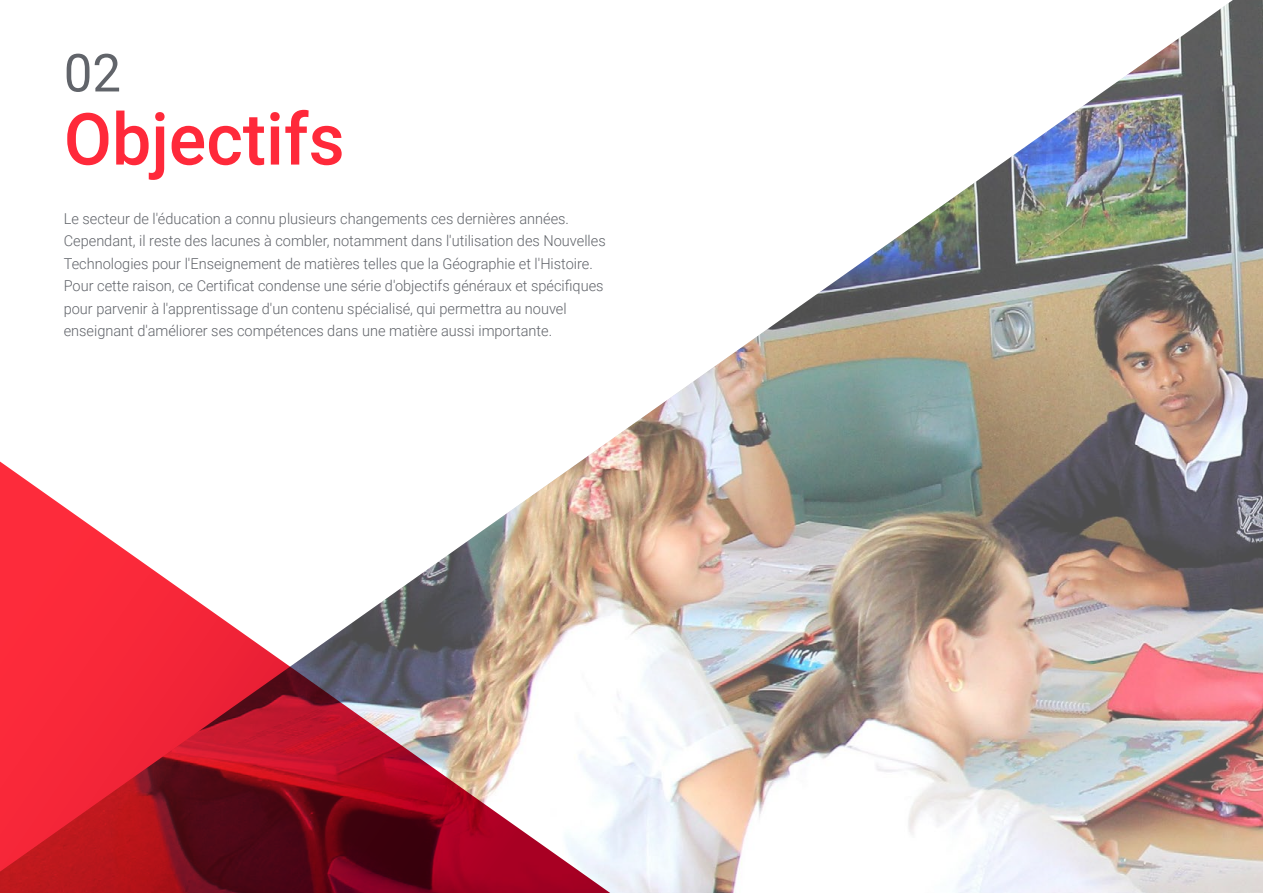
<style>
.page{position:relative;width:1263px;height:893px;background:#fff}
.page>*{position:absolute;margin:0;border:0;box-sizing:border-box;transform-origin:0 0}
.t1{font:500 72px "Roboto";color:#ff293a}
.t2{font:52.5px "Roboto";color:#61646a}
.t3{font:300 15px/22.5px "Roboto";color:#61646a}
</style>
<div class="page">
<img style="left:602px;top:0;width:661px;height:893px">
<svg style="left:0;top:446px;width:640px;height:447px"></svg>
<h2 class="t2" style="left:64px;top:36px;width:59px">02</h2>
<h1 class="t1" style="left:64px;top:89px;width:282px">Objectifs</h1>
<p class="t3" style="left:64px;top:207px;width:543px">Le secteur de l'éducation a connu plusieurs changements ces dernières années.<br>Cependant, il reste des lacunes à combler, notamment dans l'utilisation des Nouvelles Technologies pour l'Enseignement de matières telles que la Géographie et l'Histoire.<br>Pour cette raison, ce Certificat condense une série d'objectifs généraux et spécifiques pour parvenir à l'apprentissage d'un contenu spécialisé, qui permettra au nouvel enseignant d'améliorer ses compétences dans une matière aussi importante.</p>
</div>
